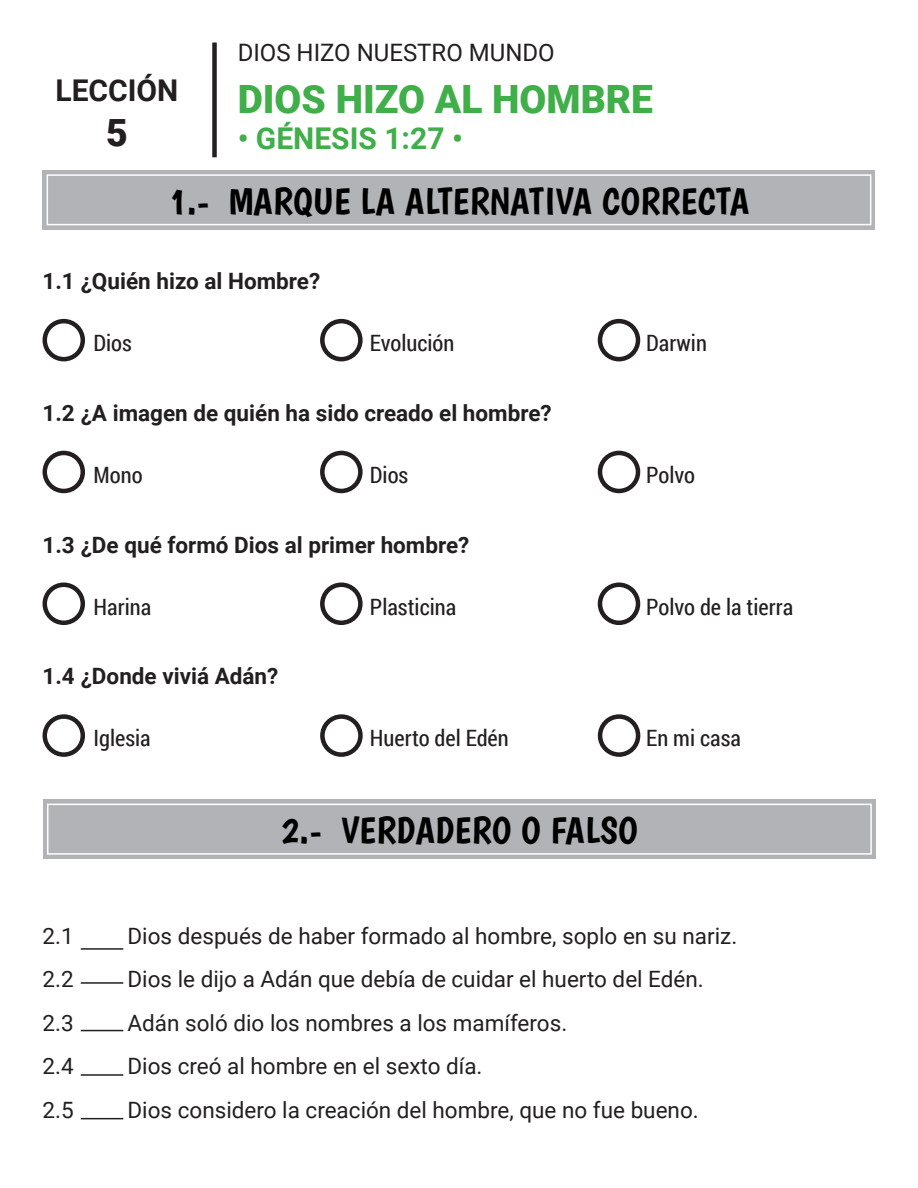
<style>
.page{position:relative;width:918px;height:1188px;background:#fff}
.page>*{position:absolute;margin:0;border:0;box-sizing:border-box;transform-origin:0 0}
.t1{font:900 39px "Roboto";color:#40ae49}
.t2{font:37.5px "Boogaloo";letter-spacing:.01em;color:#000}
.t3{font:900 37.5px "Roboto";color:#231f20}
.t4{font:700 30px "Roboto";color:#40ae49}
.t5{font:700 30px "Roboto";color:#231f20}
.t6{font:24px "Roboto";color:#231f20}
.TXT{font:22.5px "Roboto";color:#231f20}
.TXT-2{font:700 22.5px "Roboto";color:#231f20}
.Paragraph_Style_1{font:22.5px "Roboto Condensed";color:#231f20}
</style>
<div class="page">
<div style="left:43px;top:319px;width:42px;height:42px;border:4px solid #231f20;border-radius:50%"></div>
<svg style="left:322px;top:321px;width:38px;height:38px"></svg>
<div style="left:320px;top:319px;width:43px;height:42px;border:4px solid #231f20;border-radius:50%"></div>
<div style="left:598px;top:319px;width:42px;height:42px;border:4px solid #231f20;border-radius:50%"></div>
<div style="left:43px;top:451px;width:42px;height:42px;border:4px solid #231f20;border-radius:50%"></div>
<svg style="left:322px;top:453px;width:38px;height:38px"></svg>
<div style="left:320px;top:451px;width:43px;height:42px;border:4px solid #231f20;border-radius:50%"></div>
<div style="left:598px;top:451px;width:42px;height:42px;border:4px solid #231f20;border-radius:50%"></div>
<div style="left:43px;top:583px;width:42px;height:42px;border:4px solid #231f20;border-radius:50%"></div>
<svg style="left:322px;top:585px;width:38px;height:38px"></svg>
<div style="left:320px;top:583px;width:43px;height:42px;border:4px solid #231f20;border-radius:50%"></div>
<div style="left:598px;top:583px;width:42px;height:42px;border:4px solid #231f20;border-radius:50%"></div>
<svg style="left:45px;top:717px;width:38px;height:38px"></svg>
<div style="left:43px;top:714px;width:42px;height:43px;border:4px solid #231f20;border-radius:50%"></div>
<svg style="left:322px;top:717px;width:38px;height:38px"></svg>
<div style="left:320px;top:714px;width:43px;height:43px;border:4px solid #231f20;border-radius:50%"></div>
<svg style="left:600px;top:717px;width:38px;height:38px"></svg>
<div style="left:598px;top:714px;width:42px;height:43px;border:4px solid #231f20;border-radius:50%"></div>
<div style="left:43px;top:170px;width:832px;height:60px;background:#b2b3b7"></div>
<div style="left:47px;top:174px;width:824px;height:51px;border:2px solid #fff"></div>
<div style="left:43px;top:799px;width:833px;height:60px;background:#b2b3b7"></div>
<div style="left:47px;top:804px;width:825px;height:51px;border:2px solid #fff"></div>
<hr style="left:81px;top:948px;width:42px;height:2px;background:#231f20">
<hr style="left:81px;top:982px;width:42px;height:2px;background:#231f20">
<hr style="left:81px;top:1030px;width:42px;height:1px;background:#231f20">
<hr style="left:81px;top:1118px;width:42px;height:1px;background:#231f20">
<hr style="left:81px;top:1074px;width:42px;height:2px;background:#231f20">
<div style="left:212px;top:43px;width:5px;height:114px;background:#231f20"></div>
<p class="t6" style="left:238px;top:35px;width:319px">DIOS HIZO NUESTRO MUNDO</p>
<p class="t1" style="left:238px;top:72px;width:417px">DIOS HIZO AL HOMBRE</p>
<p class="t4" style="left:238px;top:117px;width:227px">• GÉNESIS 1:27 •</p>
<p class="t2" style="left:169px;top:179px;width:582px">1.- MARQUE LA ALTERNATIVA CORRECTA</p>
<p class="t5" style="left:55px;top:69px;width:125px">LECCIÓN</p>
<p class="t3" style="left:106px;top:106px;width:23px">5</p>
<p class="TXT-2" style="left:43px;top:265px;width:279px">1.1 ¿Quién hizo al Hombre?</p>
<p class="Paragraph_Style_1" style="left:94px;top:327px;width:40px">Dios</p>
<p class="Paragraph_Style_1" style="left:370px;top:327px;width:86px">Evolución</p>
<p class="Paragraph_Style_1" style="left:646px;top:327px;width:62px">Darwin</p>
<p class="TXT-2" style="left:43px;top:397px;width:511px">1.2 ¿A imagen de quién ha sido creado el hombre?</p>
<p class="Paragraph_Style_1" style="left:94px;top:459px;width:51px">Mono</p>
<p class="Paragraph_Style_1" style="left:370px;top:459px;width:40px">Dios</p>
<p class="Paragraph_Style_1" style="left:646px;top:459px;width:50px">Polvo</p>
<p class="TXT-2" style="left:43px;top:529px;width:428px">1.3 ¿De qué formó Dios al primer hombre?</p>
<p class="Paragraph_Style_1" style="left:94px;top:591px;width:59px">Harina</p>
<p class="Paragraph_Style_1" style="left:370px;top:591px;width:88px">Plasticina</p>
<p class="Paragraph_Style_1" style="left:646px;top:591px;width:148px">Polvo de la tierra</p>
<p class="TXT-2" style="left:43px;top:661px;width:237px">1.4 ¿Donde viviá Adán?</p>
<p class="Paragraph_Style_1" style="left:94px;top:723px;width:59px">Iglesia</p>
<p class="Paragraph_Style_1" style="left:370px;top:723px;width:140px">Huerto del Edén</p>
<p class="Paragraph_Style_1" style="left:646px;top:723px;width:96px">En mi casa</p>
<p class="t2" style="left:281px;top:808px;width:358px">2.- VERDADERO O FALSO</p>
<p class="TXT" style="left:43px;top:920px;width:33px">2.1</p>
<p class="TXT" style="left:128px;top:920px;width:611px">Dios después de haber formado al hombre, soplo en su nariz.</p>
<p class="TXT" style="left:43px;top:964px;width:33px">2.2</p>
<p class="TXT" style="left:128px;top:964px;width:578px">Dios le dijo a Adán que debía de cuidar el huerto del Edén.</p>
<p class="TXT" style="left:43px;top:1007px;width:33px">2.3</p>
<p class="TXT" style="left:128px;top:1007px;width:441px">Adán soló dio los nombres a los mamíferos.</p>
<p class="TXT" style="left:43px;top:1051px;width:33px">2.4</p>
<p class="TXT" style="left:128px;top:1051px;width:356px">Dios creó al hombre en el sexto día.</p>
<p class="TXT" style="left:43px;top:1094px;width:33px">2.5</p>
<p class="TXT" style="left:128px;top:1094px;width:573px">Dios considero la creación del hombre, que no fue bueno.</p>
</div>
